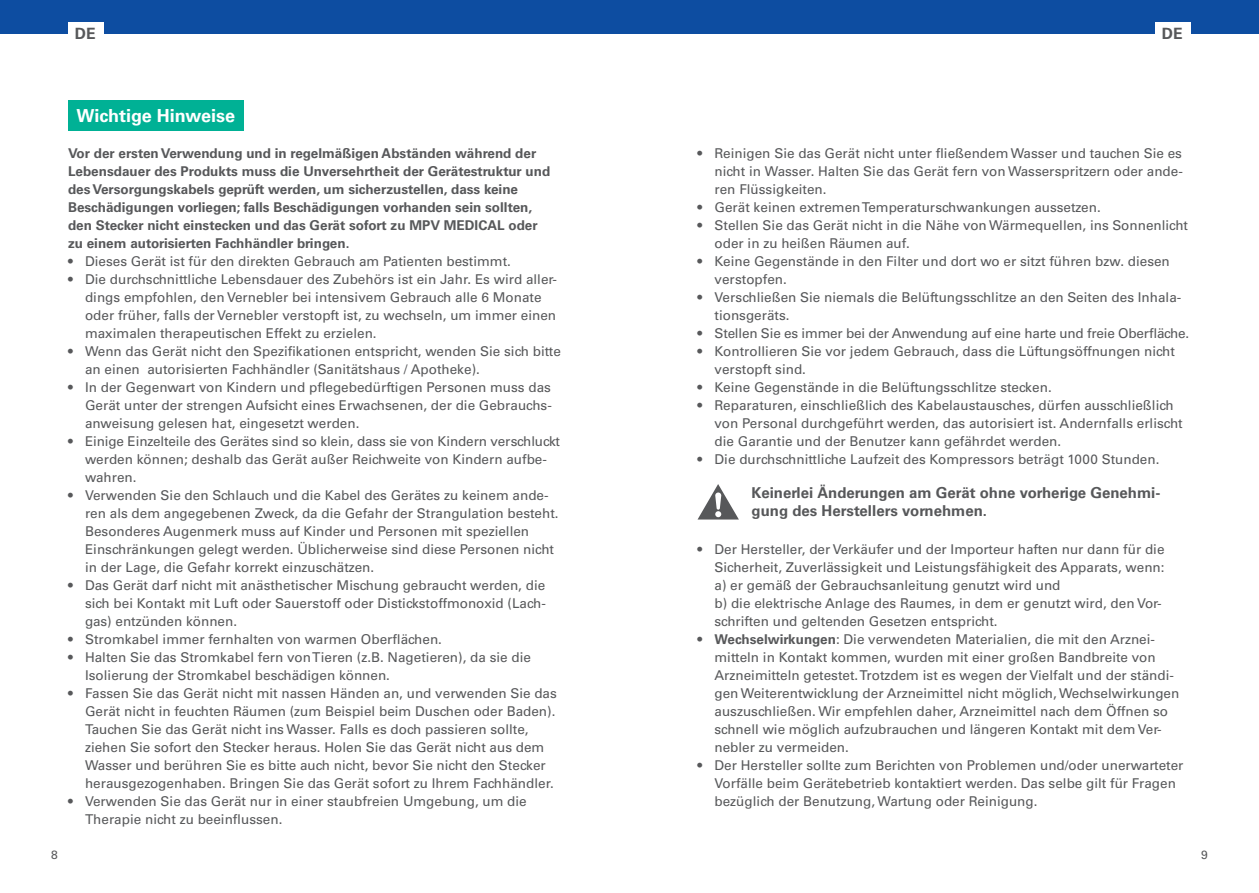
<style>
.page{position:relative;width:1259px;height:893px;background:#fff}
.page>*{position:absolute;margin:0;border:0;box-sizing:border-box;transform-origin:0 0}
.Headline_black{font:700 18px "Univers LT Pro 65";color:#fff}
.t1{font:700 15.6px "Univers LT Pro 65";color:#57585a}
.Copytext{font:700 15px/18px "Univers LT Pro 65";color:#57585a}
.t2{font:13.5px/18px "Univers LT Pro 55 Roman";color:#57585a}
.Text__fett{font:700 13.5px/18px "Univers LT Pro 65";color:#57585a}
.t3{font:12px "Univers LT Pro 55 Roman";color:#57585a}
.s1{font-family:"Univers LT Pro 65";font-weight:700}
</style>
<div class="page">
<div style="left:0;top:0;width:1259px;height:34px;background:#0d4da1"></div>
<div style="left:1155px;top:22px;width:36px;height:24px;background:#fff"></div>
<div style="left:68px;top:22px;width:36px;height:24px;background:#fff"></div>
<svg style="left:698px;top:484px;width:41px;height:35px"></svg>
<div style="left:68px;top:100px;width:176px;height:31px;background:#00b195"></div>
<p class="t1" style="left:75px;top:22px;width:22px">DE</p>
<p class="t1" style="left:1162px;top:22px;width:22px">DE</p>
<p class="Headline_black" style="left:77px;top:103px;width:160px">Wichtige Hinweise</p>
<p class="Text__fett" style="left:68px;top:144px;width:484px">Vor der ersten Verwendung und in regelmäßigen Abständen während der Lebensdauer des Produkts muss die Unversehrtheit der Gerätestruktur und des Versorgungskabels geprüft werden, um sicherzustellen, dass keine Beschädigungen vorliegen; falls Beschädigungen vorhanden sein sollten, den Stecker nicht einstecken und das Gerät sofort zu MPV MEDICAL oder zu einem autorisierten Fachhändler bringen.</p>
<p class="t2" style="left:68px;top:252px;width:444px">• Dieses Gerät ist für den direkten Gebrauch am Patienten bestimmt.</p>
<p class="t2" style="left:85px;top:270px;width:473px;text-indent:-17px">• Die durchschnittliche Lebensdauer des Zubehörs ist ein Jahr. Es wird aller&shy;dings empfohlen, den Vernebler bei intensivem Gebrauch alle 6 Monate oder früher, falls der Vernebler verstopft ist, zu wechseln, um immer einen maximalen therapeutischen Effekt zu erzielen.</p>
<p class="t2" style="left:85px;top:342px;width:477px;text-indent:-17px">• Wenn das Gerät nicht den Spezifikationen entspricht, wenden Sie sich bitte an einen autorisierten Fachhändler (Sanitätshaus / Apotheke).</p>
<p class="t2" style="left:85px;top:378px;width:468px;text-align:justify;text-indent:-17px">• In der Gegenwart von Kindern und pflegebedürftigen Personen muss das Gerät unter der strengen Aufsicht eines Erwachsenen, der die Gebrauchs&shy;anweisung gelesen hat, eingesetzt werden.</p>
<p class="t2" style="left:85px;top:432px;width:476px;text-indent:-17px">• Einige Einzelteile des Gerätes sind so klein, dass sie von Kindern verschluckt werden können; deshalb das Gerät außer Reichweite von Kindern aufbe&shy;wahren.</p>
<p class="t2" style="left:85px;top:486px;width:475px;text-indent:-17px">• Verwenden Sie den Schlauch und die Kabel des Gerätes zu keinem ande&shy;ren als dem angegebenen Zweck, da die Gefahr der Strangulation besteht.<br>Besonderes Augenmerk muss auf Kinder und Personen mit speziellen Einschränkungen gelegt werden. Üblicherweise sind diese Personen nicht in der Lage, die Gefahr korrekt einzuschätzen.</p>
<p class="t2" style="left:85px;top:576px;width:462px;text-align:justify;text-indent:-17px">• Das Gerät darf nicht mit anästhetischer Mischung gebraucht werden, die sich bei Kontakt mit Luft oder Sauerstoff oder Distickstoffmonoxid (Lach&shy;gas) entzünden können.</p>
<p class="t2" style="left:68px;top:630px;width:375px">• Stromkabel immer fernhalten von warmen Oberflächen.</p>
<p class="t2" style="left:85px;top:648px;width:447px;text-indent:-17px">• Halten Sie das Stromkabel fern von Tieren (z.B. Nagetieren), da sie die<br>Isolierung der Stromkabel beschädigen können.</p>
<p class="t2" style="left:85px;top:684px;width:473px;text-indent:-17px">• Fassen Sie das Gerät nicht mit nassen Händen an, und verwenden Sie das Gerät nicht in feuchten Räumen (zum Beispiel beim Duschen oder Baden).<br>Tauchen Sie das Gerät nicht ins Wasser. Falls es doch passieren sollte, ziehen Sie sofort den Stecker heraus. Holen Sie das Gerät nicht aus dem Wasser und berühren Sie es bitte auch nicht, bevor Sie nicht den Stecker herausgezogenhaben. Bringen Sie das Gerät sofort zu Ihrem Fachhändler.</p>
<p class="t2" style="left:85px;top:792px;width:443px;text-indent:-17px">• Verwenden Sie das Gerät nur in einer staubfreien Umgebung, um die<br>Therapie nicht zu beeinflussen.</p>
<p class="t2" style="left:714px;top:144px;width:470px;text-align:justify;text-indent:-17px">• Reinigen Sie das Gerät nicht unter fließendem Wasser und tauchen Sie es nicht in Wasser. Halten Sie das Gerät fern von Wasserspritzern oder ande&shy;ren Flüssigkeiten.</p>
<p class="t2" style="left:697px;top:198px;width:405px">• Gerät keinen extremen Temperaturschwankungen aussetzen.</p>
<p class="t2" style="left:714px;top:216px;width:475px;text-indent:-17px">• Stellen Sie das Gerät nicht in die Nähe von Wärmequellen, ins Sonnenlicht oder in zu heißen Räumen auf.</p>
<p class="t2" style="left:714px;top:252px;width:457px;text-indent:-17px">• Keine Gegenstände in den Filter und dort wo er sitzt führen bzw. diesen verstopfen.</p>
<p class="t2" style="left:714px;top:288px;width:468px;text-indent:-17px">• Verschließen Sie niemals die Belüftungsschlitze an den Seiten des Inhala&shy;tionsgeräts.</p>
<p class="t2" style="left:697px;top:324px;width:493px">• Stellen Sie es immer bei der Anwendung auf eine harte und freie Oberfläche.</p>
<p class="t2" style="left:714px;top:342px;width:462px;text-indent:-17px">• Kontrollieren Sie vor jedem Gebrauch, dass die Lüftungsöffnungen nicht verstopft sind.</p>
<p class="t2" style="left:697px;top:378px;width:356px">• Keine Gegenstände in die Belüftungsschlitze stecken.</p>
<p class="t2" style="left:714px;top:396px;width:470px;text-indent:-17px">• Reparaturen, einschließlich des Kabelaustausches, dürfen ausschließlich von Personal durchgeführt werden, das autorisiert ist. Andernfalls erlischt die Garantie und der Benutzer kann gefährdet werden.</p>
<p class="t2" style="left:697px;top:450px;width:463px">• Die durchschnittliche Laufzeit des Kompressors beträgt 1000 Stunden.</p>
<p class="Copytext" style="left:751px;top:483px;width:410px">Keinerlei Änderungen am Gerät ohne vorherige Genehmi&shy;gung des Herstellers vornehmen.</p>
<p class="t2" style="left:714px;top:540px;width:451px;text-indent:-17px">• Der Hersteller, der Verkäufer und der Importeur haften nur dann für die Sicherheit, Zuverlässigkeit und Leistungsfähigkeit des Apparats, wenn: a) er gemäß der Gebrauchsanleitung genutzt wird und<br>b) die elektrische Anlage des Raumes, in dem er genutzt wird, den Vor&shy;schriften und geltenden Gesetzen entspricht.</p>
<p class="t2" style="left:714px;top:630px;width:466px;text-indent:-17px"><span class="s1">• Wechselwirkungen</span>: Die verwendeten Materialien, die mit den Arznei&shy;mitteln in Kontakt kommen, wurden mit einer großen Bandbreite von Arzneimitteln getestet. Trotzdem ist es wegen der Vielfalt und der ständi&shy;gen Weiterentwicklung der Arzneimittel nicht möglich, Wechselwirkungen auszuschließen. Wir empfehlen daher, Arzneimittel nach dem Öffnen so schnell wie möglich aufzubrauchen und längeren Kontakt mit dem Ver&shy;nebler zu vermeiden.</p>
<p class="t2" style="left:714px;top:756px;width:470px;text-indent:-17px">• Der Hersteller sollte zum Berichten von Problemen und/oder unerwarteter<br>Vorfälle beim Gerätebetrieb kontaktiert werden. Das selbe gilt für Fragen bezüglich der Benutzung, Wartung oder Reinigung.</p>
<p class="t3" style="left:51px;top:846px;width:8px">8</p>
<p class="t3" style="left:1201px;top:846px;width:8px">9</p>
</div>
